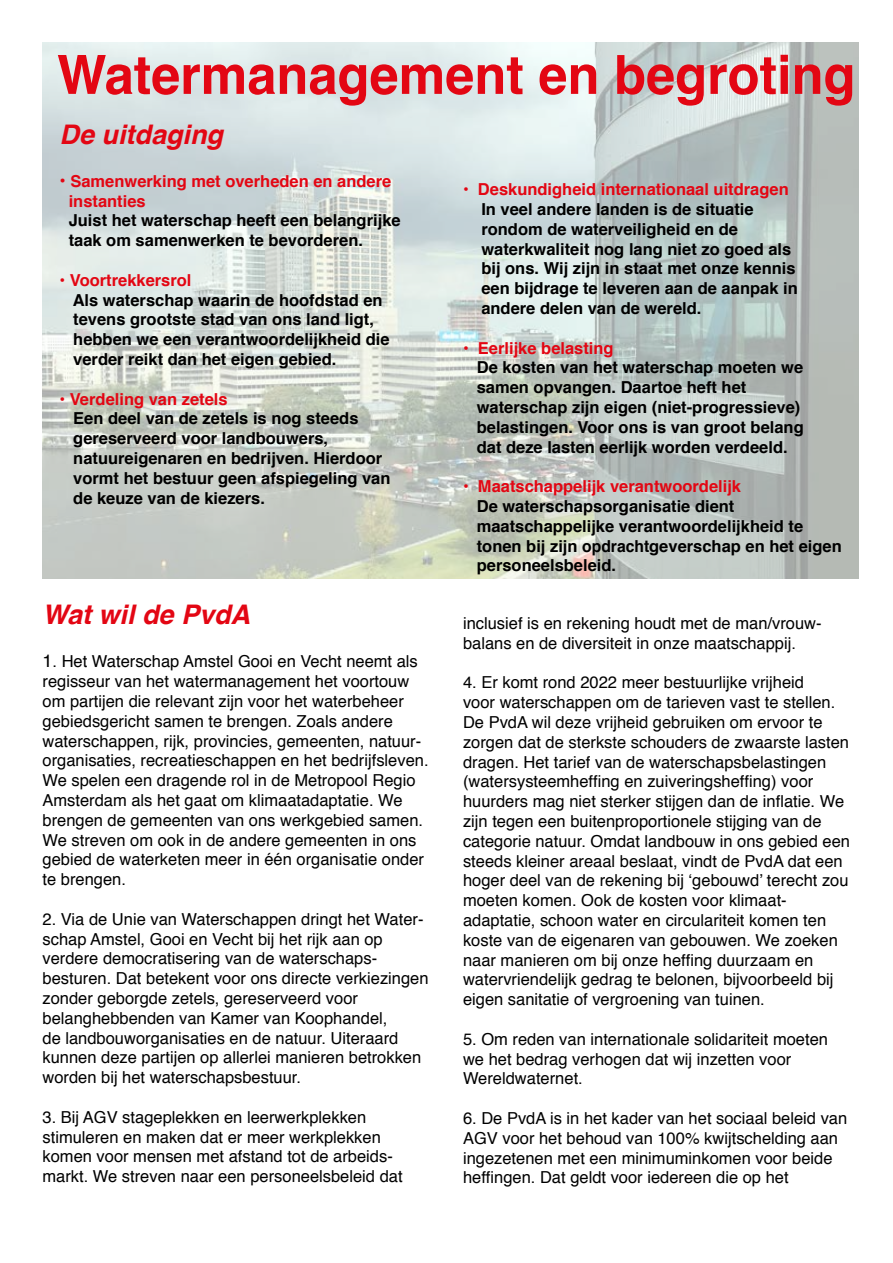
<style>
.page{position:relative;width:893px;height:1263px;background:#fff}
.page>*{position:absolute;margin:0;border:0;box-sizing:border-box;transform-origin:0 0}
.t1{font:700 54px "Helvetica";color:#e30613}
.t2{font:italic 700 27px "Helvetica";color:#e30613}
.t3{font:16.5px/19.8px "Helvetica";color:#000}
.t4{font:700 16.5px/19.8px "Helvetica";color:#000}
.t5{font:700 16.5px/19.8px "Helvetica";color:#e30613}
.s1{font-size:18px}
</style>
<div class="page">
<img style="left:43px;top:43px;width:816px;height:535px">
<h1 class="t1" style="left:57px;top:31px;width:800px">Watermanagement en begroting</h1>
<h2 class="t2" style="left:60px;top:112px;width:165px">De uitdaging</h2>
<p class="t5" style="left:69px;top:171px;width:324px;text-indent:-9px"><span class="s1">•</span> Samenwerking met overheden en andere instanties</p>
<p class="t4" style="left:69px;top:211px;width:333px">Juist het waterschap heeft een belangrijke taak om samenwerken te bevorderen.</p>
<p class="t5" style="left:60px;top:270px;width:134px">• Voortrekkersrol</p>
<p class="t4" style="left:73px;top:290px;width:318px">Als waterschap waarin de hoofdstad en tevens grootste stad van ons land ligt, hebben we een verantwoordelijkheid die verder reikt dan het eigen gebied.</p>
<p class="t5" style="left:60px;top:389px;width:170px">• Verdeling van zetels</p>
<p class="t4" style="left:73px;top:409px;width:319px">Een deel van de zetels is nog steeds gereserveerd voor landbouwers, natuureigenaren en bedrijven. Hierdoor vormt het bestuur geen afspiegeling van de keuze van de kiezers.</p>
<p class="t5" style="left:463px;top:180px;width:327px">• Deskundigheid internationaal uitdragen</p>
<p class="t4" style="left:481px;top:199px;width:318px">In veel andere landen is de situatie rondom de waterveiligheid en de waterkwaliteit nog lang niet zo goed als bij ons. Wij zijn in staat met onze kennis een bijdrage te leveren aan de aanpak in andere delen van de wereld.</p>
<p class="t5" style="left:463px;top:338px;width:152px">• Eerlijke belasting</p>
<p class="t4" style="left:477px;top:358px;width:329px">De kosten van het waterschap moeten we samen opvangen. Daartoe heft het waterschap zijn eigen (niet-progressieve) belastingen. Voor ons is van groot belang dat deze lasten eerlijk worden verdeeld.</p>
<p class="t5" style="left:463px;top:477px;width:280px">• Maatschappelijk verantwoordelijk</p>
<p class="t4" style="left:477px;top:496px;width:367px">De waterschapsorganisatie dient maatschappelijke verantwoordelijkheid te tonen bij zijn opdrachtgeverschap en het eigen personeelsbeleid.</p>
<h2 class="t2" style="left:43px;top:592px;width:209px">Wat wil de PvdA</h2>
<p class="t3" style="left:43px;top:652px;width:388px"><span class="s1">1</span>. Het Waterschap Amstel Gooi en Vecht neemt als regisseur van het watermanagement het voortouw om partijen die relevant zijn voor het waterbeheer gebiedsgericht samen te brengen. Zoals andere waterschappen, rijk, provincies, gemeenten, natuur&shy;organisaties, recreatieschappen en het bedrijfsleven.<br>We spelen een dragende rol in de Metropool Regio Amsterdam als het gaat om klimaatadaptatie. We brengen de gemeenten van ons werkgebied samen.<br>We streven om ook in de andere gemeenten in ons gebied de waterketen meer in één organisatie onder te brengen.</p>
<p class="t3" style="left:43px;top:909px;width:388px">2. Via de Unie van Waterschappen dringt het Water&shy;schap Amstel, Gooi en Vecht bij het rijk aan op verdere democratisering van de waterschaps&shy;besturen. Dat betekent voor ons directe verkiezingen zonder geborgde zetels, gereserveerd voor belanghebbenden van Kamer van Koophandel,<br>de landbouworganisaties en de natuur. Uiteraard kunnen deze partijen op allerlei manieren betrokken worden bij het waterschapsbestuur.</p>
<p class="t3" style="left:43px;top:1107px;width:362px">3. Bij AGV stageplekken en leerwerkplekken stimuleren en maken dat er meer werkplekken komen voor mensen met afstand tot de arbeids&shy;markt. We streven naar een personeelsbeleid dat</p>
<p class="t3" style="left:463px;top:614px;width:360px">inclusief is en rekening houdt met de man/vrouw&shy;balans en de diversiteit in onze maatschappij.</p>
<p class="t3" style="left:463px;top:673px;width:389px">4. Er komt rond 2022 meer bestuurlijke vrijheid<br>voor waterschappen om de tarieven vast te stellen.<br>De PvdA wil deze vrijheid gebruiken om ervoor te zorgen dat de sterkste schouders de zwaarste lasten dragen. Het tarief van de waterschapsbelastingen (watersysteemheffing en zuiveringsheffing) voor huurders mag niet sterker stijgen dan de inflatie. We zijn tegen een buitenproportionele stijging van de categorie natuur. Omdat landbouw in ons gebied een steeds kleiner areaal beslaat, vindt de PvdA dat een hoger deel van de rekening bij ‘gebouwd’ terecht zou moeten komen. Ook de kosten voor klimaat&shy;adaptatie, schoon water en circulariteit komen ten koste van de eigenaren van gebouwen. We zoeken naar manieren om bij onze heffing duurzaam en watervriendelijk gedrag te belonen, bijvoorbeeld bij eigen sanitatie of vergroening van tuinen.</p>
<p class="t3" style="left:463px;top:1030px;width:366px">5. Om reden van internationale solidariteit moeten we het bedrag verhogen dat wij inzetten voor<br>Wereldwaternet.</p>
<p class="t3" style="left:463px;top:1109px;width:386px">6. De PvdA is in het kader van het sociaal beleid van AGV voor het behoud van 100% kwijtschelding aan ingezetenen met een minimuminkomen voor beide heffingen. Dat geldt voor iedereen die op het</p>
</div>
